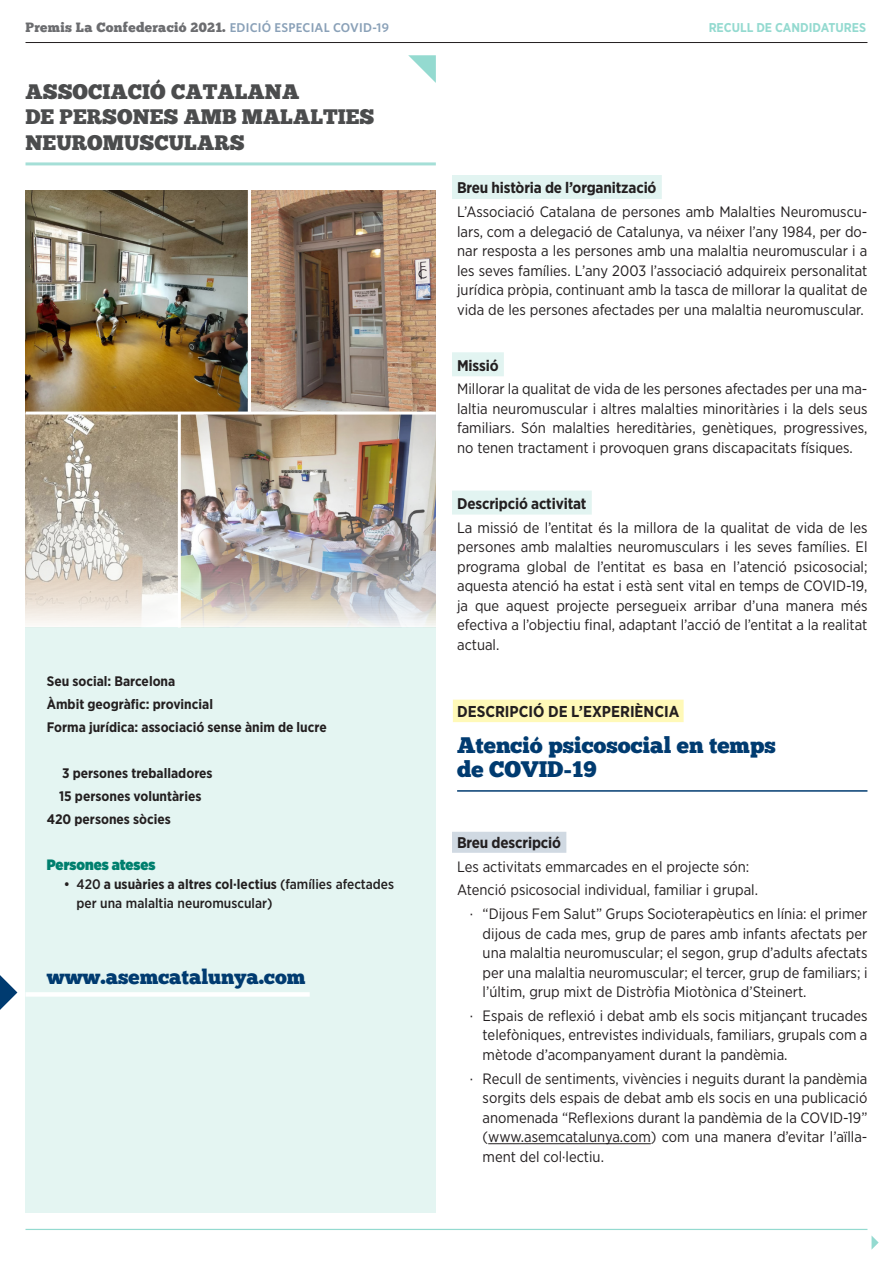
<style>
.page{position:relative;width:893px;height:1263px;background:#fff}
.page>*{position:absolute;margin:0;border:0;box-sizing:border-box;transform-origin:0 0}
._00_TÍTOL_PROJECTE{font:22.5px/24px "Chunk Five";color:#003b70}
._07_Entitat{font:21px/25.5px "Chunk Five";color:#4b4c4d}
._03_WEB{font:20.55px "Chunk Five";color:#003b70}
._05__descripció{font:700 15.75px "Gotham Narrow";color:#231f20}
._01_TITOLET{font:700 15.45px "Gotham Narrow";letter-spacing:-.01em;color:#231f20}
._01_TITOLET_2{font:700 15.45px "Gotham Narrow";letter-spacing:-.01em;color:#231f20}
.t1{font:15px/19.5px "Gotham Narrow";color:#231f20;text-align:justify}
._02_Fitxa_entitat{font:900 15px "Gotham Narrow";color:#007f6e}
._02_Fitxa_entitat-2{font:700 13.8px "Gotham Narrow";color:#231f20}
.t2{font:500 13.8px/18.8px "Gotham Narrow";color:#231f20}
.t3{font:13.5px "Chunk Five";letter-spacing:.02em;color:#6c6d70}
.t4{font:700 12.75px "Gotham Narrow";color:#94dad0}
.s1{font-family:"Whitney HTF";font-weight:600;font-size:12.75px;color:#8aa1b8}
.s2{font-weight:700}
</style>
<div class="page">
<hr style="left:26px;top:1229px;width:841px;height:1px;background:#94dad0">
<svg style="left:408px;top:55px;width:28px;height:28px"></svg>
<hr style="left:26px;top:42px;width:841px;height:1px;background:#231f20">
<svg style="left:871px;top:1235px;width:8px;height:14px"></svg>
<div style="left:26px;top:628px;width:410px;height:585px;background:#e4f5f2"></div>
<hr style="left:26px;top:162px;width:410px;height:3px;background:#a5dfd7">
<div style="left:26px;top:992px;width:284px;height:5px;background:#fff"></div>
<div style="left:452px;top:175px;width:210px;height:24px;background:#e2f4f1"></div>
<div style="left:452px;top:352px;width:52px;height:24px;background:#e2f4f1"></div>
<div style="left:452px;top:491px;width:140px;height:24px;background:#e2f4f1"></div>
<div style="left:453px;top:700px;width:231px;height:22px;background:#fff9b8"></div>
<hr style="left:457px;top:790px;width:410px;height:2px;background:#003b70">
<div style="left:452px;top:832px;width:114px;height:21px;background:#d0d9e2"></div>
<hr style="left:488px;top:1143px;width:163px;height:1px;background:#231f20">
<img style="left:26px;top:190px;width:410px;height:438px">
<hr style="left:26px;top:412px;width:410px;height:3px;background:#fff">
<hr style="left:248px;top:179px;width:3px;height:235px;background:#fff">
<hr style="left:178px;top:414px;width:3px;height:214px;background:#fff">
<svg style="left:0;top:975px;width:17px;height:35px"></svg>
<p class="t3" style="left:26px;top:19px;width:365px">Premis La Confederació 2021. <span class="s1">EDICIÓ ESPECIAL COVID-19</span></p>
<p class="t4" style="left:709px;top:20px;width:159px">RECULL DE CANDIDATURES</p>
<p class="_07_Entitat" style="left:26px;top:79px;width:351px">ASSOCIACIÓ CATALANA<br>DE PERSONES AMB MALALTIES<br>NEUROMUSCULARS</p>
<p class="_02_Fitxa_entitat-2" style="left:47px;top:672px;width:130px">Seu social: Barcelona</p>
<p class="_02_Fitxa_entitat-2" style="left:47px;top:695px;width:168px">Àmbit geogràfic: provincial</p>
<p class="_02_Fitxa_entitat-2" style="left:47px;top:718px;width:281px">Forma jurídica: associació sense ànim de lucre</p>
<p class="_02_Fitxa_entitat-2" style="left:62px;top:764px;width:152px">3 persones treballadores</p>
<p class="_02_Fitxa_entitat-2" style="left:59px;top:787px;width:144px">15 persones voluntàries</p>
<p class="_02_Fitxa_entitat-2" style="left:47px;top:810px;width:126px">420 persones sòcies</p>
<p class="_02_Fitxa_entitat" style="left:47px;top:854px;width:110px">Persones ateses</p>
<p class="t2" style="left:77px;top:875px;width:319px;text-indent:-13px">• 420 <span class="s2">a usuàries a altres col·lectius</span> (famílies afectades per una malaltia neuromuscular)</p>
<p class="_03_WEB" style="left:47px;top:964px;width:260px">www.asemcatalunya.com</p>
<p class="_01_TITOLET" style="left:457px;top:178px;width:201px">Breu història de l’organització</p>
<p class="t1" style="left:457px;top:202px;width:412px">L’Associació Catalana de persones amb Malalties Neuromuscu· lars, com a delegació de Catalunya, va néixer l’any 1984, per do· nar resposta a les persones amb una malaltia neuromuscular i a les seves famílies. L’any 2003 l’associació adquireix personalitat jurídica pròpia, continuant amb la tasca de millorar la qualitat de vida de les persones afectades per una malaltia neuromuscular.</p>
<p class="_01_TITOLET" style="left:457px;top:355px;width:43px">Missió</p>
<p class="t1" style="left:457px;top:379px;width:412px">Millorar la qualitat de vida de les persones afectades per una ma· laltia neuromuscular i altres malalties minoritàries i la dels seus familiars. Són malalties hereditàries, genètiques, progressives, no tenen tractament i provoquen grans discapacitats físiques.</p>
<p class="_01_TITOLET" style="left:457px;top:493px;width:131px">Descripció activitat</p>
<p class="t1" style="left:457px;top:517px;width:412px">La missió de l’entitat és la millora de la qualitat de vida de les persones amb malalties neuromusculars i les seves famílies. El programa global de l’entitat es basa en l’atenció psicosocial; aquesta atenció ha estat i està sent vital en temps de COVID-19, ja que aquest projecte persegueix arribar d’una manera més efectiva a l’objectiu final, adaptant l’acció de l’entitat a la realitat actual.</p>
<p class="_05__descripció" style="left:457px;top:701px;width:224px">DESCRIPCIÓ DE L’EXPERIÈNCIA</p>
<p class="_00_TÍTOL_PROJECTE" style="left:457px;top:734px;width:320px">Atenció psicosocial en temps de COVID-19</p>
<p class="_01_TITOLET_2" style="left:457px;top:832px;width:105px">Breu descripció</p>
<p class="t1" style="left:457px;top:856px;width:294px">Les activitats emmarcades en el projecte són:</p>
<p class="t1" style="left:457px;top:880px;width:302px">Atenció psicosocial individual, familiar i grupal.</p>
<p class="t1" style="left:483px;top:904px;width:386px;text-indent:-13px">· “Dijous Fem Salut” Grups Socioterapèutics en línia: el primer dijous de cada mes, grup de pares amb infants afectats per una malaltia neuromuscular; el segon, grup d’adults afectats per una malaltia neuromuscular; el tercer, grup de familiars; i l’últim, grup mixt de Distròfia Miotònica d’Steinert.</p>
<p class="t1" style="left:483px;top:1006px;width:386px;text-indent:-13px">· Espais de reflexió i debat amb els socis mitjançant trucades telefòniques, entrevistes individuals, familiars, grupals com a mètode d’acompanyament durant la pandèmia.</p>
<p class="t1" style="left:483px;top:1068px;width:386px;text-indent:-13px">· Recull de sentiments, vivències i neguits durant la pandèmia sorgits dels espais de debat amb els socis en una publicació anomenada “Reflexions durant la pandèmia de la COVID-19” (www.asemcatalunya.com) com una manera d’evitar l’aïlla· ment del col·lectiu.</p>
</div>
